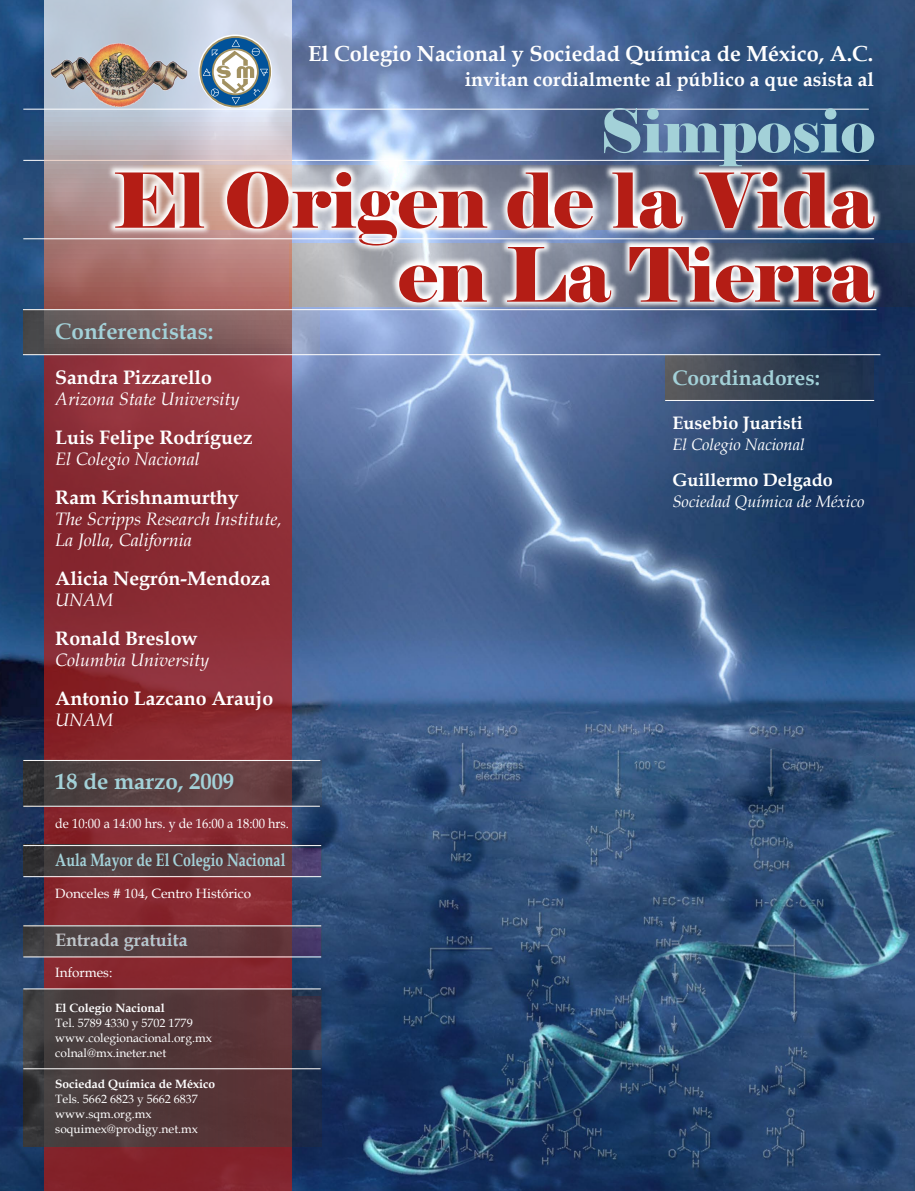
<style>
.page{position:relative;width:915px;height:1191px;background:#fff}
.page>*{position:absolute;margin:0;border:0;box-sizing:border-box;transform-origin:0 0}
.t1{font:75.75px "Elephant";color:#b41d15}
.t2{font:75px "Elephant";color:#b41d15}
.t3{font:60px "Elephant";color:#a3d1d8}
.t4{font:700 22.5px "Book Antiqua";color:#a3d1d8}
.t5{font:700 21.75px "Book Antiqua";color:#fff}
.t6{font:700 21px "Book Antiqua";color:#a3d1d8}
.t7{font:700 19.5px "Book Antiqua";color:#fff}
.t8{font:italic 18px/21px "Book Antiqua";color:#fff}
.t9{font:700 18px "Book Antiqua";color:#fff}
.t10{font:700 18px "Book Antiqua";color:#a3d1d8;scale:.79 1}
.t11{font:700 18px "Book Antiqua";color:#a3d1d8}
.t12{font:italic 16.5px "Book Antiqua";color:#fff}
.t13{font:13.5px "Book Antiqua";color:#fff}
.t14{font:13.5px "Book Antiqua";color:#fff;scale:.93 1}
.t15{font:12px/15px "Book Antiqua";color:#fff}
.t16{font:700 12px "Book Antiqua";color:#fff}
</style>
<div class="page">
<img style="left:0;top:0;width:914px;height:1191px">
<hr style="left:23px;top:160px;width:845px;height:1px;background:#fff">
<hr style="left:23px;top:109px;width:845px;height:1px;background:#fff">
<svg style="left:291px;top:243px;width:623px;height:63px"></svg>
<svg style="left:45px;top:0;width:246px;height:1191px"></svg>
<svg style="left:23px;top:310px;width:297px;height:44px"></svg>
<svg style="left:23px;top:760px;width:298px;height:46px"></svg>
<svg style="left:23px;top:989px;width:299px;height:157px"></svg>
<hr style="left:23px;top:956px;width:298px;height:1px;background:#fff">
<hr style="left:23px;top:988px;width:298px;height:1px;background:#fff">
<hr style="left:23px;top:1068px;width:297px;height:1px;background:#fff">
<svg style="left:23px;top:996px;width:297px;height:53px;fill:#50373b"></svg>
<svg style="left:198px;top:34px;width:75px;height:75px"></svg>
<img style="left:47px;top:33px;width:146px;height:87px">
<img style="left:365px;top:279px;width:543px;height:72px">
<img style="left:81px;top:135px;width:827px;height:144px">
<hr style="left:23px;top:238px;width:850px;height:1px;background:#fff">
<svg style="left:23px;top:925px;width:299px;height:31px"></svg>
<hr style="left:23px;top:925px;width:298px;height:1px;background:#fff">
<hr style="left:23px;top:876px;width:298px;height:1px;background:#fff">
<svg style="left:23px;top:844px;width:299px;height:32px"></svg>
<hr style="left:23px;top:845px;width:298px;height:1px;background:#fff">
<hr style="left:23px;top:760px;width:297px;height:1px;background:#fff">
<hr style="left:23px;top:806px;width:297px;height:1px;background:#fff">
<hr style="left:23px;top:354px;width:857px;height:1px;background:#fff">
<div style="left:665px;top:356px;width:208px;height:44px;background:linear-gradient(to right,#5c5c5e,#172c49)"></div>
<hr style="left:665px;top:400px;width:208px;height:1px;background:#fff">
<hr style="left:23px;top:309px;width:853px;height:1px;background:#fff">
<p class="t5" style="left:308px;top:38px;width:566px">El Colegio Nacional y Sociedad Química de México, A.C.</p>
<p class="t7" style="left:464px;top:66px;width:410px">invitan cordialmente al público a que asista al</p>
<h3 class="t3" style="left:600px;top:93px;width:276px">Simposio</h3>
<h1 class="t1" style="left:113px;top:153px;width:761px">El Origen de la Vida</h1>
<h2 class="t2" style="left:398px;top:228px;width:477px">en La Tierra</h2>
<p class="t4" style="left:55px;top:316px;width:160px">Conferencistas:</p>
<p class="t7" style="left:55px;top:364px;width:158px">Sandra Pizzarello</p>
<p class="t8" style="left:55px;top:388px;width:185px">Arizona State University</p>
<p class="t7" style="left:55px;top:424px;width:199px">Luis Felipe Rodríguez</p>
<p class="t8" style="left:55px;top:448px;width:146px">El Colegio Nacional</p>
<p class="t7" style="left:55px;top:484px;width:185px">Ram Krishnamurthy</p>
<p class="t8" style="left:55px;top:508px;width:228px">The Scripps Research Institute,<br>La Jolla, California</p>
<p class="t7" style="left:55px;top:565px;width:217px">Alicia Negrón-Mendoza</p>
<p class="t8" style="left:55px;top:589px;width:59px">UNAM</p>
<p class="t7" style="left:55px;top:625px;width:144px">Ronald Breslow</p>
<p class="t8" style="left:55px;top:649px;width:155px">Columbia University</p>
<p class="t7" style="left:55px;top:685px;width:219px">Antonio Lazcano Araujo</p>
<p class="t8" style="left:55px;top:709px;width:59px">UNAM</p>
<p class="t4" style="left:55px;top:766px;width:180px">18 de marzo, 2009</p>
<p class="t14" style="left:55px;top:813px;width:253px">de 10:00 a 14:00 hrs. y de 16:00 a 18:00 hrs.</p>
<p class="t10" style="left:55px;top:848px;width:293px">Aula Mayor de El Colegio Nacional</p>
<p class="t13" style="left:55px;top:883px;width:197px">Donceles # 104, Centro Histórico</p>
<p class="t11" style="left:55px;top:928px;width:134px">Entrada gratuita</p>
<p class="t13" style="left:55px;top:963px;width:59px">Informes:</p>
<p class="t16" style="left:55px;top:1000px;width:111px">El Colegio Nacional</p>
<p class="t15" style="left:55px;top:1015px;width:158px">Tel. 5789 4330 y 5702 1779 www.colegionacional.org.mx colnal@mx.ineter.net</p>
<p class="t16" style="left:55px;top:1076px;width:161px">Sociedad Química de México</p>
<p class="t15" style="left:55px;top:1091px;width:144px">Tels. 5662 6823 y 5662 6837 www.sqm.org.mx soquimex@prodigy.net.mx</p>
<p class="t6" style="left:672px;top:363px;width:149px">Coordinadores:</p>
<p class="t9" style="left:672px;top:410px;width:132px">Eusebio Juaristi</p>
<p class="t12" style="left:672px;top:433px;width:134px">El Colegio Nacional</p>
<p class="t9" style="left:672px;top:467px;width:162px">Guillermo Delgado</p>
<p class="t12" style="left:672px;top:490px;width:194px">Sociedad Química de México</p>
</div>
